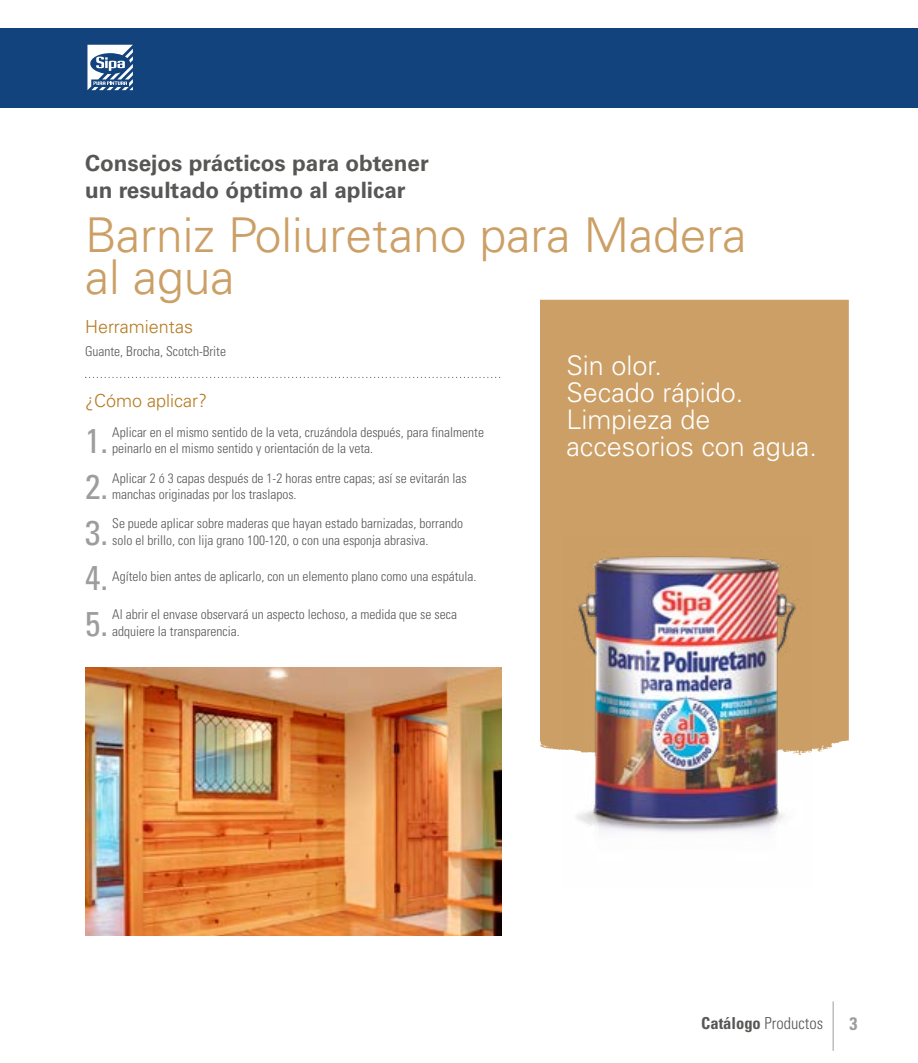
<style>
.page{position:relative;width:918px;height:1063px;background:#fff}
.page>*{position:absolute;margin:0;border:0;box-sizing:border-box;transform-origin:0 0}
.t1{font:300 48px/42px "Univers LT Std";color:#cb9f65}
.t2{font:condensed 34.5px "Univers LT Std";color:#9d9d9c}
.t3{font:300 27px/27px "Univers LT Std";color:#fff}
.t4{font:700 22.5px/27px "Univers LT Std";color:#575756}
.t5{font:300 18px "Univers LT Std";color:#b47a20}
.t6{font:700 condensed 18px "Univers LT Std";color:#9d9d9c}
.t7{font:300 condensed 16.5px "Univers LT Std";color:#575756}
.t8{font:300 condensed 13.5px "Univers LT Std";color:#575756}
.s1{font-weight:700}
</style>
<div class="page">
<hr style="left:833px;top:1002px;width:1px;height:49px;background:#9d9d9c">
<div style="left:0;top:28px;width:918px;height:80px;background:#12437d"></div>
<svg style="left:87px;top:45px;width:46px;height:45px"></svg>
<div style="left:540px;top:300px;width:309px;height:452px;background:#cb9f65"></div>
<img style="left:85px;top:667px;width:417px;height:268px">
<img style="left:563px;top:538px;width:248px;height:295px">
<svg style="left:85px;top:377px;width:415px;height:1px"></svg>
<h3 class="t4" style="left:85px;top:150px;width:345px">Consejos prácticos para obtener un resultado óptimo al aplicar</h3>
<h1 class="t1" style="left:85px;top:214px;width:663px">Barniz Poliuretano para Madera al agua</h1>
<h3 class="t5" style="left:85px;top:315px;width:110px">Herramientas</h3>
<p class="t8" style="left:85px;top:343px;width:142px">Guante, Brocha, Scotch-Brite</p>
<h3 class="t5" style="left:85px;top:390px;width:124px">¿Cómo aplicar?</h3>
<p class="t8" style="left:112px;top:424px;width:373px">Aplicar en el mismo sentido de la veta, cruzándola después, para finalmente</p>
<h2 class="t2" style="left:85px;top:419px;width:24px">1.</h2>
<p class="t8" style="left:112px;top:441px;width:262px">peinarlo en el mismo sentido y orientación de la veta.</p>
<p class="t8" style="left:112px;top:470px;width:356px">Aplicar 2 ó 3 capas después de 1-2 horas entre capas; así se evitarán las</p>
<h2 class="t2" style="left:85px;top:465px;width:24px">2.</h2>
<p class="t8" style="left:112px;top:486px;width:186px">manchas originadas por los traslapos.</p>
<p class="t8" style="left:112px;top:515px;width:352px">Se puede aplicar sobre maderas que hayan estado barnizadas, borrando</p>
<h2 class="t2" style="left:85px;top:511px;width:24px">3.</h2>
<p class="t8" style="left:112px;top:532px;width:318px">solo el brillo, con lija grano 100-120, o con una esponja abrasiva.</p>
<h2 class="t2" style="left:85px;top:556px;width:24px">4.</h2>
<p class="t8" style="left:112px;top:568px;width:366px">Agítelo bien antes de aplicarlo, con un elemento plano como una espátula.</p>
<p class="t8" style="left:112px;top:607px;width:346px">Al abrir el envase observará un aspecto lechoso, a medida que se seca</p>
<h2 class="t2" style="left:85px;top:602px;width:24px">5.</h2>
<p class="t8" style="left:112px;top:623px;width:129px">adquiere la transparencia.</p>
<h3 class="t3" style="left:566px;top:352px;width:252px">Sin olor.<br>Secado rápido.<br>Limpieza de accesorios con agua.</h3>
<p class="t7" style="left:701px;top:1013px;width:123px"><span class="s1">Catálogo</span> Productos</p>
<h3 class="t6" style="left:850px;top:1012px;width:9px">3</h3>
</div>
